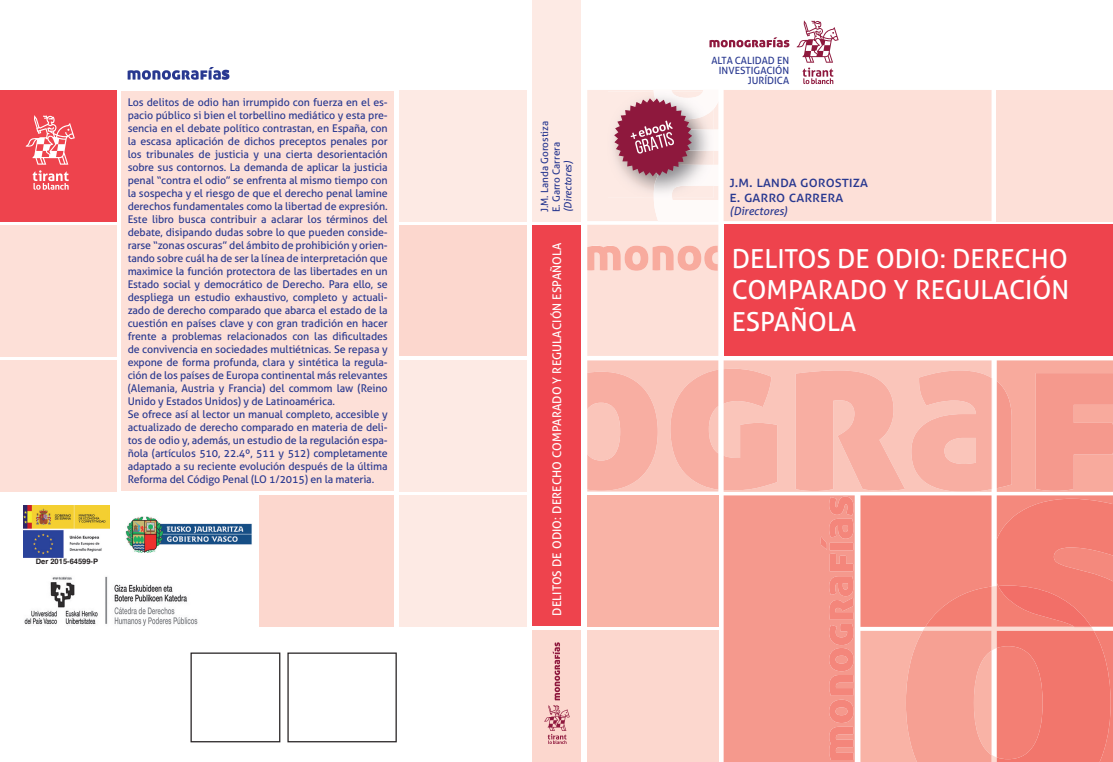
<style>
.page{position:relative;width:1113px;height:762px;background:#fff}
.page>*{position:absolute;margin:0;border:0;box-sizing:border-box;transform-origin:0 0}
.t1{font:26.25px/31.5px "Aller";color:#fff;text-align:justify}
.t2{font:17.5px "Aller Display";color:#283890}
.t3{font:15px/15px "Aller";color:#283890}
.t4{font:11.88px "Aller";letter-spacing:.01em;color:#fff}
.t5{font:italic 11.25px "Aller";color:#283890}
.t6{font:10.62px/13px "Aller";letter-spacing:-.01em;color:#283890}
.t7{font:10px/10px "Aller";color:#283890}
.t8{font:italic 10px "Aller";color:#283890}
.t9{font:700 7.5px "Helvetica";color:#231f20}
</style>
<div class="page">
<div style="left:260px;top:495px;width:134px;height:131px;background:#fcd7ce"></div>
<div style="left:122px;top:91px;width:272px;height:400px;background:#fde0d8"></div>
<div style="left:0;top:226px;width:116px;height:131px;background:#fde0d8"></div>
<div style="left:0;top:360px;width:116px;height:131px;background:#fde0d8"></div>
<div style="left:0;top:90px;width:116px;height:131px;background:#ee434d"></div>
<div style="left:399px;top:226px;width:128px;height:130px;background:#fcd7ce"></div>
<div style="left:399px;top:90px;width:128px;height:131px;background:#fdeae4"></div>
<svg style="left:26px;top:115px;width:49px;height:75px"></svg>
<div style="left:399px;top:360px;width:128px;height:131px;background:#fdeae4"></div>
<div style="left:399px;top:495px;width:128px;height:131px;background:#fdeae4"></div>
<svg style="left:128px;top:67px;width:101px;height:13px"></svg>
<div style="left:532px;top:226px;width:49px;height:400px;background:#ee434d"></div>
<div style="left:532px;top:631px;width:49px;height:131px;background:#fcd7ce"></div>
<div style="left:532px;top:0;width:49px;height:222px;background:#fdeae4"></div>
<svg style="left:544px;top:642px;width:26px;height:102px"></svg>
<div style="left:723px;top:225px;width:390px;height:131px;background:#ee434d"></div>
<div style="left:777px;top:90px;width:214px;height:131px;background:#fde0d8"></div>
<div style="left:996px;top:90px;width:117px;height:131px;background:#fde0d8"></div>
<svg style="left:796px;top:20px;width:42px;height:64px"></svg>
<svg style="left:709px;top:37px;width:80px;height:10px"></svg>
<div style="left:723px;top:360px;width:72px;height:132px;background:#fac5ba"></div>
<div style="left:587px;top:495px;width:131px;height:131px;background:#f9b3a6"></div>
<div style="left:723px;top:495px;width:72px;height:267px;background:#f5998d"></div>
<div style="left:587px;top:631px;width:131px;height:131px;background:#fcd7ce"></div>
<svg style="left:587px;top:90px;width:190px;height:401px"></svg>
<svg style="left:795px;top:360px;width:318px;height:402px;background:#f59c91"></svg>
<svg style="left:190px;top:652px;width:90px;height:90px"></svg>
<svg style="left:287px;top:652px;width:110px;height:90px"></svg>
<img style="left:125px;top:517px;width:127px;height:36px">
<img style="left:24px;top:576px;width:174px;height:50px">
<img style="left:23px;top:506px;width:87px;height:51px">
<p class="t9" style="left:36px;top:556px;width:64px">Der 2015-64599-P</p>
<h2 class="t2" style="left:221px;top:62px;width:10px">s</h2>
<p class="t6" style="left:128px;top:96px;width:262px">Los delitos de odio han irrumpido con fuerza en el es&shy;pacio público si bien el torbellino mediático y esta pre&shy;sencia en el debate político contrastan, en España, con la escasa aplicación de dichos preceptos penales por los tribunales de justicia y una cierta desorientación sobre sus contornos. La demanda de aplicar la justicia penal “contra el odio” se enfrenta al mismo tiempo con la sospecha y el riesgo de que el derecho penal lamine derechos fundamentales como la libertad de expresión.<br>Este libro busca contribuir a aclarar los términos del debate, disipando dudas sobre lo que pueden conside&shy;rarse “zonas oscuras” del ámbito de prohibición y orien&shy;tando sobre cuál ha de ser la línea de interpretación que maximice la función protectora de las libertades en un Estado social y democrático de Derecho. Para ello, se despliega un estudio exhaustivo, completo y actuali&shy;zado de derecho comparado que abarca el estado de la cuestión en países clave y con gran tradición en hacer frente a problemas relacionados con las dificultades de convivencia en sociedades multiétnicas. Se repasa y expone de forma profunda, clara y sintética la regula&shy;ción de los países de Europa continental más relevantes (Alemania, Austria y Francia) del commom law (Reino Unido y Estados Unidos) y de Latinoamérica.<br>Se ofrece así al lector un manual completo, accesible y actualizado de derecho comparado en materia de deli&shy;tos de odio y, además, un estudio de la regulación espa&shy;ñola (artículos 510, 22.4º, 511 y 512) completamente adaptado a su reciente evolución después de la última Reforma del Código Penal (LO 1/2015) en la materia.</p>
<p class="t7" style="left:539px;top:212px;width:93px;line-height:11.6px;rotate:-90deg">J.M. Landa Gorostiza<br>E. Garro Carrera</p>
<p class="t8" style="left:562px;top:212px;width:53px;rotate:-90deg">(Directores)</p>
<p class="t4" style="left:550px;top:615px;width:374px;rotate:-90deg">DELITOS DE ODIO: DERECHO COMPARADO Y REGULACIÓN ESPAÑOLA</p>
<p class="t7" style="left:711px;top:55px;width:79px;text-align:right">ALTA CALIDAD EN<br>INVESTIGACIÓN<br>JURÍDICA</p>
<h3 class="t3" style="left:729px;top:174px;width:140px">J.M. LANDA GOROSTIZA<br>E. GARRO CARRERA</h3>
<p class="t5" style="left:729px;top:204px;width:60px">(Directores)</p>
<h1 class="t1" style="left:732px;top:243px;width:339px">DELITOS DE ODIO: DERECHO COMPARADO Y REGULACIÓN ESPAÑOLA</h1>
</div>
